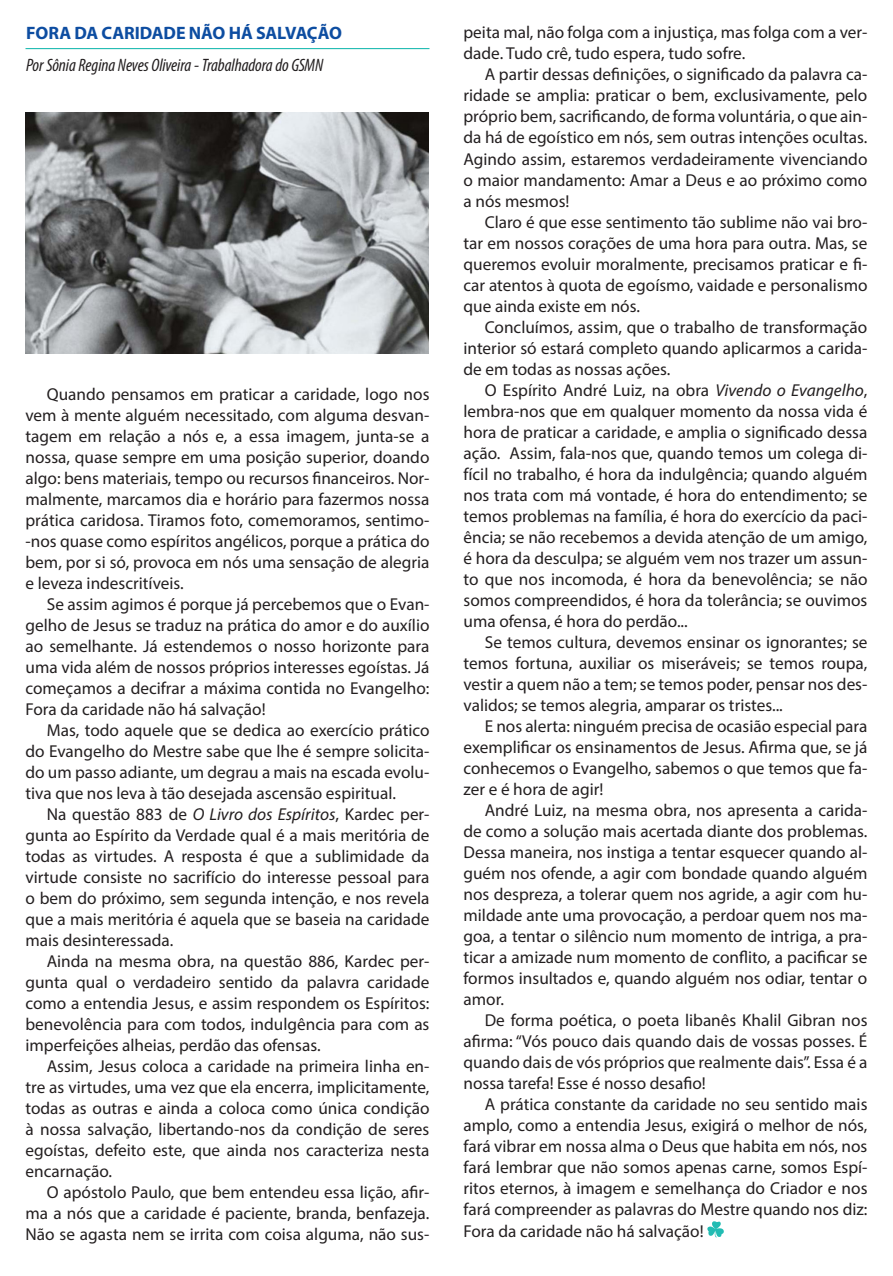
<style>
.page{position:relative;width:893px;height:1276px;background:#fff}
.page>*{position:absolute;margin:0;border:0;box-sizing:border-box;transform-origin:0 0}
.t1{font:italic condensed 18px "Myriad Pro";letter-spacing:-.005em;color:#231f20}
.t2{font:700 18px "Myriad Pro";letter-spacing:-.01em;color:#0d4da1}
.texto{font:17.25px/21px "Myriad Pro";color:#231f20;text-align:justify}
.s1{font-style:italic}
</style>
<div class="page">
<hr style="left:26px;top:48px;width:403px;height:1px;background:#22bcb3">
<svg style="left:707px;top:1221px;width:17px;height:16px"></svg>
<img style="left:26px;top:113px;width:403px;height:241px">
<p class="t2" style="left:26px;top:21px;width:317px">FORA DA CARIDADE NÃO HÁ SALVAÇÃO</p>
<p class="t1" style="left:26px;top:54px;width:299px">Por Sônia Regina Neves Oliveira - Trabalhadora do GSMN</p>
<p class="texto" style="left:26px;top:383px;width:405px;text-indent:21px">Quando pensamos em praticar a caridade, logo nos vem à mente alguém necessitado, com alguma desvan&shy;tagem em relação a nós e, a essa imagem, junta-se a nossa, quase sempre em uma posição superior, doando algo: bens materiais, tempo ou recursos financeiros. Nor&shy;malmente, marcamos dia e horário para fazermos nossa prática caridosa. Tiramos foto, comemoramos, sentimo--nos quase como espíritos angélicos, porque a prática do bem, por si só, provoca em nós uma sensação de alegria e leveza indescritíveis.</p>
<p class="texto" style="left:26px;top:593px;width:405px;text-indent:21px">Se assim agimos é porque já percebemos que o Evan&shy;gelho de Jesus se traduz na prática do amor e do auxílio ao semelhante. Já estendemos o nosso horizonte para uma vida além de nossos próprios interesses egoístas. Já começamos a decifrar a máxima contida no Evangelho:<br>Fora da caridade não há salvação!</p>
<p class="texto" style="left:26px;top:719px;width:405px;text-indent:21px">Mas, todo aquele que se dedica ao exercício prático do Evangelho do Mestre sabe que lhe é sempre solicita&shy;do um passo adiante, um degrau a mais na escada evolu&shy;tiva que nos leva à tão desejada ascensão espiritual.</p>
<p class="texto" style="left:26px;top:803px;width:405px;text-indent:21px">Na questão 883 de <span class="s1">O Livro dos Espíritos</span>, Kardec per&shy;gunta ao Espírito da Verdade qual é a mais meritória de todas as virtudes. A resposta é que a sublimidade da virtude consiste no sacrifício do interesse pessoal para o bem do próximo, sem segunda intenção, e nos revela que a mais meritória é aquela que se baseia na caridade mais desinteressada.</p>
<p class="texto" style="left:26px;top:950px;width:405px;text-indent:21px">Ainda na mesma obra, na questão 886, Kardec per&shy;gunta qual o verdadeiro sentido da palavra caridade como a entendia Jesus, e assim respondem os Espíritos: benevolência para com todos, indulgência para com as imperfeições alheias, perdão das ofensas.</p>
<p class="texto" style="left:26px;top:1055px;width:405px;text-indent:21px">Assim, Jesus coloca a caridade na primeira linha en&shy;tre as virtudes, uma vez que ela encerra, implicitamente, todas as outras e ainda a coloca como única condição à nossa salvação, libertando-nos da condição de seres egoístas, defeito este, que ainda nos caracteriza nesta encarnação.</p>
<p class="texto" style="left:26px;top:1181px;width:405px;text-indent:21px">O apóstolo Paulo, que bem entendeu essa lição, afir&shy;ma a nós que a caridade é paciente, branda, benfazeja.<br>Não se agasta nem se irrita com coisa alguma, não sus-</p>
<p class="texto" style="left:463px;top:22px;width:405px">peita mal, não folga com a injustiça, mas folga com a ver&shy;dade. Tudo crê, tudo espera, tudo sofre.</p>
<p class="texto" style="left:463px;top:64px;width:405px;text-indent:21px">A partir dessas definições, o significado da palavra ca&shy;ridade se amplia: praticar o bem, exclusivamente, pelo próprio bem, sacrificando, de forma voluntária, o que ain&shy;da há de egoístico em nós, sem outras intenções ocultas.<br>Agindo assim, estaremos verdadeiramente vivenciando o maior mandamento: Amar a Deus e ao próximo como a nós mesmos!</p>
<p class="texto" style="left:463px;top:211px;width:405px;text-indent:21px">Claro é que esse sentimento tão sublime não vai bro&shy;tar em nossos corações de uma hora para outra. Mas, se queremos evoluir moralmente, precisamos praticar e fi&shy;car atentos à quota de egoísmo, vaidade e personalismo que ainda existe em nós.</p>
<p class="texto" style="left:463px;top:316px;width:405px;text-indent:21px">Concluímos, assim, que o trabalho de transformação interior só estará completo quando aplicarmos a carida&shy;de em todas as nossas ações.</p>
<p class="texto" style="left:463px;top:379px;width:405px;text-indent:21px">O Espírito André Luiz, na obra <span class="s1">Vivendo o Evangelho</span>, lembra-nos que em qualquer momento da nossa vida é hora de praticar a caridade, e amplia o significado dessa ação. Assim, fala-nos que, quando temos um colega di&shy;fícil no trabalho, é hora da indulgência; quando alguém nos trata com má vontade, é hora do entendimento; se temos problemas na família, é hora do exercício da paci&shy;ência; se não recebemos a devida atenção de um amigo, é hora da desculpa; se alguém vem nos trazer um assun&shy;to que nos incomoda, é hora da benevolência; se não somos compreendidos, é hora da tolerância; se ouvimos uma ofensa, é hora do perdão...</p>
<p class="texto" style="left:463px;top:631px;width:405px;text-indent:21px">Se temos cultura, devemos ensinar os ignorantes; se temos fortuna, auxiliar os miseráveis; se temos roupa, vestir a quem não a tem; se temos poder, pensar nos des&shy;validos; se temos alegria, amparar os tristes...</p>
<p class="texto" style="left:463px;top:715px;width:405px;text-indent:21px">E nos alerta: ninguém precisa de ocasião especial para exemplificar os ensinamentos de Jesus. Afirma que, se já conhecemos o Evangelho, sabemos o que temos que fa&shy;zer e é hora de agir!</p>
<p class="texto" style="left:463px;top:799px;width:405px;text-indent:21px">André Luiz, na mesma obra, nos apresenta a carida&shy;de como a solução mais acertada diante dos problemas.<br>Dessa maneira, nos instiga a tentar esquecer quando al&shy;guém nos ofende, a agir com bondade quando alguém nos despreza, a tolerar quem nos agride, a agir com hu&shy;mildade ante uma provocação, a perdoar quem nos ma&shy;goa, a tentar o silêncio num momento de intriga, a pra&shy;ticar a amizade num momento de conflito, a pacificar se formos insultados e, quando alguém nos odiar, tentar o amor.</p>
<p class="texto" style="left:463px;top:1009px;width:405px;text-indent:21px">De forma poética, o poeta libanês Khalil Gibran nos afirma: “Vós pouco dais quando dais de vossas posses. É quando dais de vós próprios que realmente dais”. Essa é a nossa tarefa! Esse é nosso desafio!</p>
<p class="texto" style="left:463px;top:1093px;width:405px;text-indent:21px">A prática constante da caridade no seu sentido mais amplo, como a entendia Jesus, exigirá o melhor de nós, fará vibrar em nossa alma o Deus que habita em nós, nos fará lembrar que não somos apenas carne, somos Espí&shy;ritos eternos, à imagem e semelhança do Criador e nos fará compreender as palavras do Mestre quando nos diz:<br>Fora da caridade não há salvação!</p>
</div>
